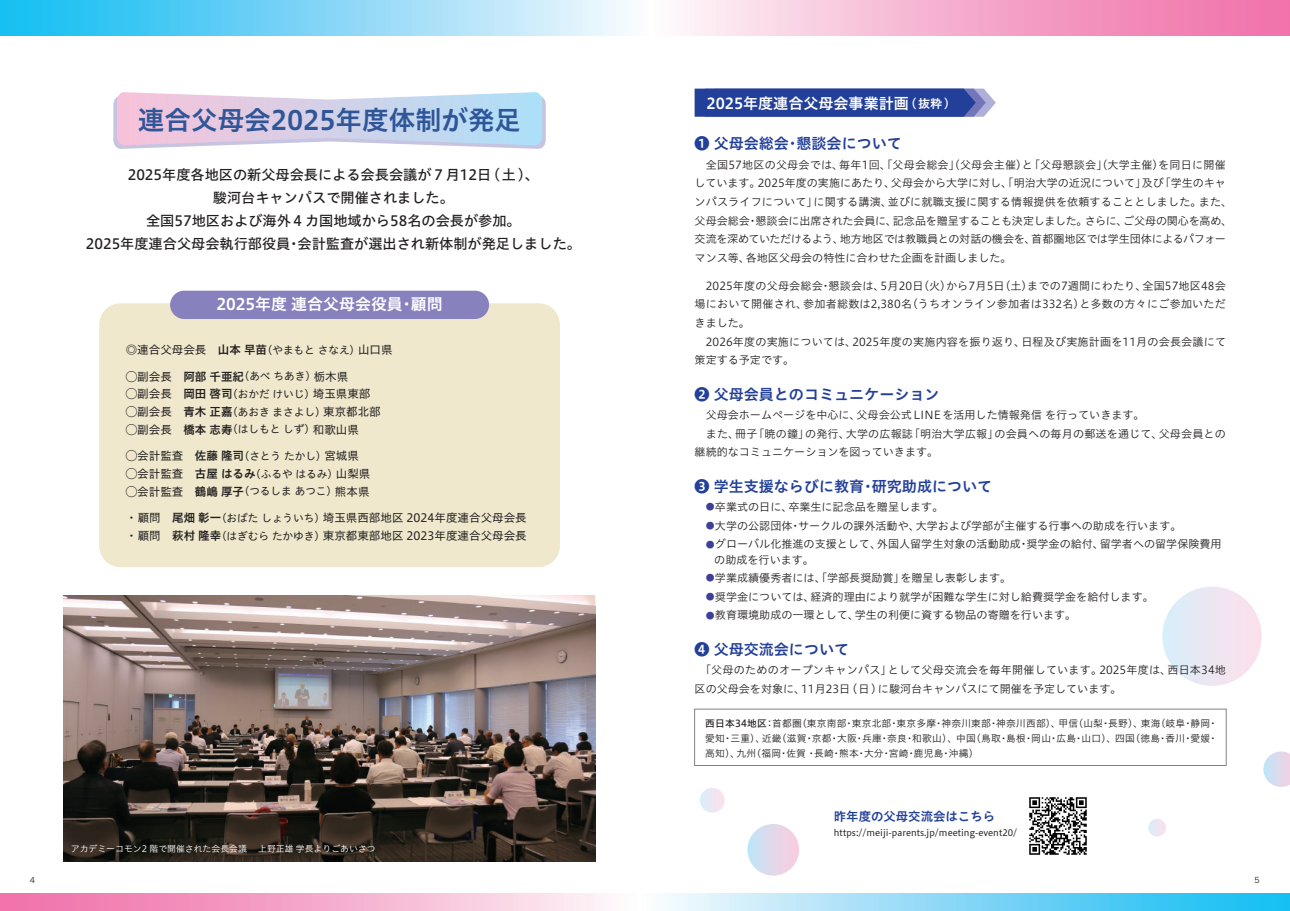
<style>
.page{position:relative;width:1290px;height:911px;background:#fff}
.page>*{position:absolute;margin:0;border:0;box-sizing:border-box;transform-origin:0 0}
.t1{font:26.62px "Hiragino UD Sans Std N W6";color:#2f5699}
.t2{font:16px "Hiragino UD Sans Std N W6";color:#fff}
.t3{font:15px "Hiragino UD Sans Std N W6";color:#223f99}
.t4{font:15px "Hiragino UD Sans Std N W6";color:#fff}
.t5{font:14.12px/23px "Hiragino UD Sans Std N W5";color:#231f20;text-align:center}
.t6{font:12.38px "Hiragino UD Sans Std N W6";color:#223f99}
.t7{font:11.5px/17.8px "Hiragino UD Sans Std N W4";color:#231f20}
.t8{font:11.12px/18.6px "Hiragino UD Sans Std N W3";color:#231f20}
.t9{font:11.12px/18.6px "Hiragino UD Sans Std N W3";letter-spacing:.02em;color:#231f20}
.t10{font:9.75px/15px "Hiragino UD Sans Std N W3";letter-spacing:.025em;color:#231f20;text-align:justify}
.t11{font:8.88px "Hiragino UD Sans Std N W4";color:#231f20}
.t12{font:8.88px "Hiragino UD Sans Std N W3";color:#fff}
.t13{font:8px "Hira Kaku Std N W3";color:#231f20}
.s1{font-family:"Hiragino UD Sans Std N W6"}
.s2{font-size:10.62px}
.s3{font-size:12px}
.s4{font-size:8.88px;color:#3e3f99}
.s5{font-family:"Hiragino UD Sans Std N W5"}
</style>
<div class="page">
<div style="left:1162px;top:586px;width:99px;height:100px;background:linear-gradient(to right,#d9effa,#fedfea);border-radius:50%"></div>
<img style="left:64px;top:595px;width:531px;height:266px">
<svg style="left:694px;top:89px;width:302px;height:28px;background:#2f499e"></svg>
<div style="left:99px;top:303px;width:461px;height:264px;background:#efe8cd;border-radius:21px"></div>
<div style="left:170px;top:291px;width:319px;height:28px;background:#8781bd;border-radius:14px"></div>
<svg style="left:0;top:0;width:1290px;height:35px;background:#bcc3e2"></svg>
<svg style="left:0;top:893px;width:1290px;height:18px;background:#bdc3e2"></svg>
<div style="left:747px;top:824px;width:52px;height:51px;background:linear-gradient(to right,#c0e5f8,#fcccdf);border-radius:50%"></div>
<svg style="left:1263px;top:751px;width:27px;height:36px"></svg>
<svg style="left:700px;top:788px;width:25px;height:24px"></svg>
<svg style="left:1148px;top:819px;width:18px;height:17px"></svg>
<div style="left:694px;top:709px;width:532px;height:56px;border:1px solid #808285"></div>
<svg style="left:113px;top:92px;width:433px;height:57px;background:#d7d6ea"></svg>
<img style="left:1029px;top:797px;width:58px;height:58px">
<h1 class="t1" style="left:138px;top:99px;width:385px">連合父母会2025年度体制が発足</h1>
<p class="t5" style="left:86px;top:163px;width:497px">2025年度各地区の新父母会長による会長会議が７月12日(土)、<br>駿河台キャンパスで開催されました。<br>全国57地区および海外４カ国地域から58名の会長が参加。<br>2025年度連合父母会執行部役員・会計監査が選出され新体制が発足しました。</p>
<h2 class="t2" style="left:216px;top:292px;width:228px">2025年度 連合父母会役員・顧問</h2>
<p class="t7" style="left:126px;top:340px;width:268px">◎連合父母会長　<span class="s1">山本 早苗</span><span class="s2">（やまもと さなえ）</span>山口県</p>
<p class="t7" style="left:126px;top:367px;width:256px">◯副会長　<span class="s1">阿部 千亜紀</span><span class="s2">（あべ ちあき）</span>栃木県<br>◯副会長　<span class="s1">岡田 啓司</span><span class="s2">（おかだ けいじ）</span>埼玉県東部◯副会長　<span class="s1">青木 正嘉</span><span class="s2">（あおき まさよし）</span>東京都北部◯副会長　<span class="s1">橋本 志寿</span><span class="s2">（はしもと しず）</span>和歌山県</p>
<p class="t7" style="left:126px;top:446px;width:246px">◯会計監査　<span class="s1">佐藤 隆司</span><span class="s2">（さとう たかし）</span>宮城県◯会計監査　<span class="s1">古屋 はるみ</span><span class="s2">（ふるや はるみ）</span>山梨県◯会計監査　<span class="s1">鶴嶋 厚子</span><span class="s2">（つるしま あつこ）</span>熊本県</p>
<p class="t7" style="left:126px;top:508px;width:402px">・ 顧問　<span class="s1">尾畑 彰一</span><span class="s2">（おばた しょういち）</span>埼玉県西部地区 2024年度連合父母会長・ 顧問　<span class="s1">萩村 隆幸</span><span class="s2">（はぎむら たかゆき）</span>東京都東部地区 2023年度連合父母会長</p>
<p class="t12" style="left:71px;top:842px;width:306px">アカデミーコモン2 階で開催された会長会議　 上野正雄 学長よりごあいさつ</p>
<h3 class="t4" style="left:706px;top:92px;width:245px">2025年度連合父母会事業計画 <span class="s3">(抜粋)</span></h3>
<h3 class="t3" style="left:694px;top:132px;width:209px">❶ 父母会総会・懇談会について</h3>
<p class="t8" style="left:694px;top:155px;width:539px">　全国57地区の父母会では、毎年1回、「父母会総会」（父母会主催）と「父母懇談会」（大学主催）を同日に開催しています。2025年度の実施にあたり、父母会から大学に対し、「明治大学の近況について」及び「学生のキャンパスライフについて」に関する講演、並びに就職支援に関する情報提供を依頼することとしました。また、父母会総会・懇談会に出席された会員に、記念品を贈呈することも決定しました。さらに、ご父母の関心を高め、交流を深めていただけるよう、地方地区では教職員との対話の機会を、首都圏地区では学生団体によるパフォーマンス等、各地区父母会の特性に合わせた企画を計画しました。</p>
<p class="t8" style="left:694px;top:275px;width:533px">　2025年度の父母会総会・懇談会は、5月20日（火）から7月5日（土）までの7週間にわたり、全国57地区48会場において開催され、参加者総数は2,380名（うちオンライン参加者は332名）と多数の方々にご参加いただきました。<br>　2026年度の実施については、2025年度の実施内容を振り返り、日程及び実施計画を11月の会長会議にて策定する予定です。</p>
<h3 class="t3" style="left:694px;top:382px;width:246px">❷ 父母会員とのコミュニケーション</h3>
<p class="t8" style="left:694px;top:405px;width:533px">　父母会ホームページを中心に、父母会公式LINEを活用した情報発信 を行っていきます。<br>　また、冊子「暁の鐘」の発行、大学の広報誌「明治大学広報」の会員への毎月の郵送を通じて、父母会員との継続的なコミュニケーションを図っていきます。</p>
<h3 class="t3" style="left:694px;top:474px;width:299px">❸ 学生支援ならびに教育・研究助成について</h3>
<p class="t8" style="left:706px;top:497px;width:239px"><span class="s4">●</span>卒業式の日に、卒業生に記念品を贈呈します。</p>
<p class="t8" style="left:706px;top:516px;width:477px"><span class="s4">●</span>大学の公認団体・サークルの課外活動や、大学および学部が主催する行事への助成を行います。</p>
<p class="t8" style="left:694px;top:536px;width:528px;line-height:15px;text-indent:11px"><span class="s4">●</span>グローバル化推進の支援として、外国人留学生対象の活動助成・奨学金の給付、留学者への留学保険費用　　の助成を行います。</p>
<p class="t8" style="left:706px;top:568px;width:307px"><span class="s4">●</span>学業成績優秀者には、「学部長奨励賞」を贈呈し表彰します。</p>
<p class="t8" style="left:706px;top:586px;width:450px"><span class="s4">●</span>奨学金については、経済的理由により就学が困難な学生に対し給費奨学金を給付します。</p>
<p class="t8" style="left:706px;top:605px;width:372px"><span class="s4">●</span>教育環境助成の一環として、学生の利便に資する物品の寄贈を行います。</p>
<h3 class="t3" style="left:694px;top:637px;width:156px">❹ 父母交流会について</h3>
<p class="t9" style="left:694px;top:660px;width:533px">　「父母のためのオープンキャンパス」として父母交流会を毎年開催しています。2025年度は、西日本34地区の父母会を対象に、11月23日(日)に駿河台キャンパスにて開催を予定しています。</p>
<p class="t10" style="left:705px;top:715px;width:514px"><span class="s5">西日本34地区</span>：首都圏（東京南部・東京北部・東京多摩・神奈川東部・神奈川西部）、甲信（山梨・長野）、東海（岐阜・静岡・愛知・三重）、近畿（滋賀・京都・大阪・兵庫・奈良・和歌山）、中国（鳥取・島根・岡山・広島・山口）、四国（徳島・香川・愛媛・高知）、九州（福岡・佐賀 ・長崎・熊本・大分・宮崎・鹿児島・沖縄）</p>
<p class="t6" style="left:834px;top:806px;width:163px">昨年度の父母交流会はこちら</p>
<p class="t11" style="left:834px;top:825px;width:185px">https://meiji-parents.jp/meeting-event20/</p>
<p class="t13" style="left:30px;top:873px;width:7px">4</p>
<p class="t13" style="left:1254px;top:873px;width:7px">5</p>
</div>
